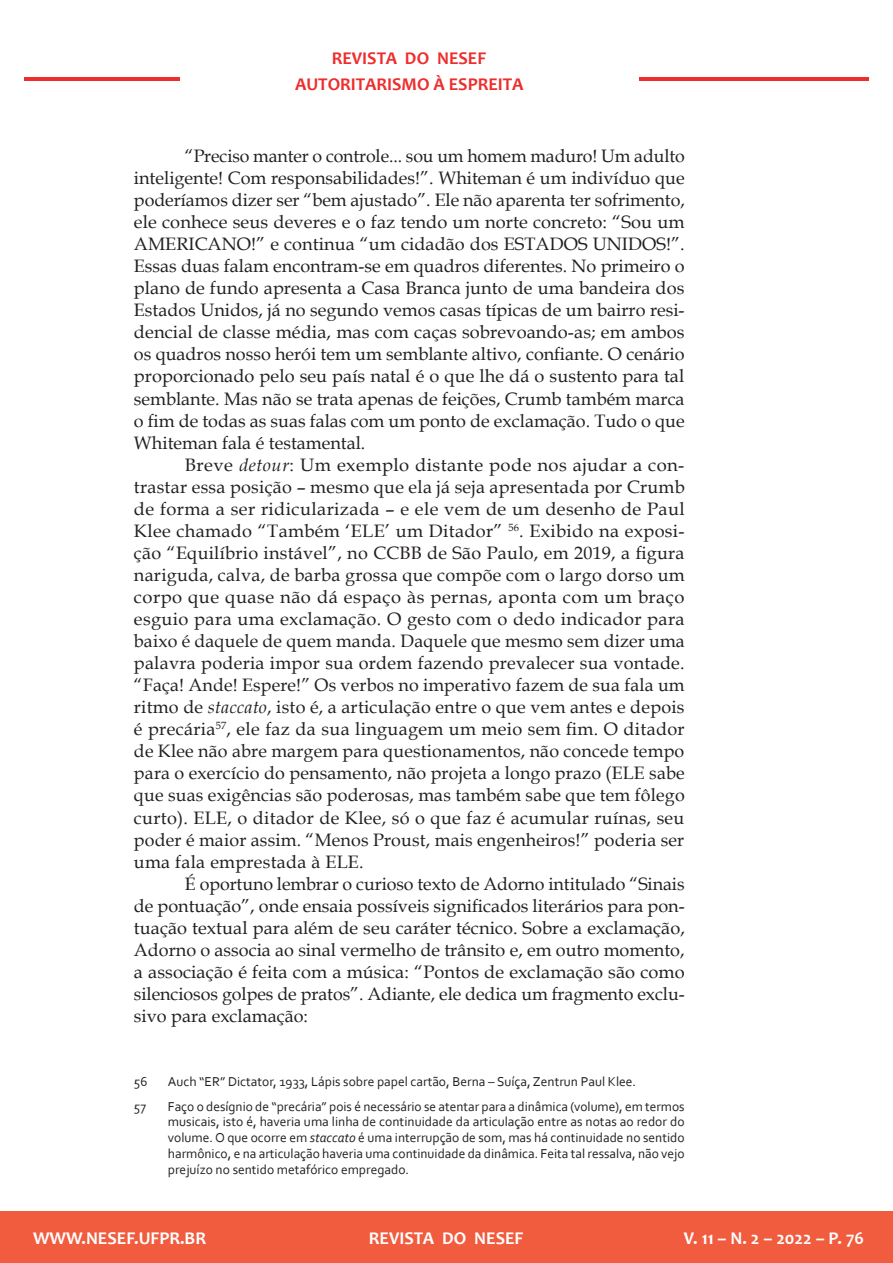
<style>
.page{position:relative;width:893px;height:1263px;background:#fff}
.page>*{position:absolute;margin:0;border:0;box-sizing:border-box;transform-origin:0 0}
.t1{font:18px/22px "Book Antiqua";color:#231f20;text-align:justify}
.t2{font:700 18px "Candara";color:#fff}
.t3{font:700 18px/25.8px "Candara";color:#ee2d2d;text-align:center}
.t4{font:13.5px/15.8px "Corbel";color:#231f20;text-align:justify}
.s1{font-style:italic}
</style>
<div class="page">
<div style="left:0;top:1212px;width:893px;height:51px;background:#f15b3e"></div>
<hr style="left:25px;top:77px;width:155px;height:4px;background:#ee2d2d">
<hr style="left:639px;top:77px;width:229px;height:4px;background:#ee2d2d">
<p class="t3" style="left:295px;top:45px;width:230px">REVISTA DO NESEF<br>AUTORITARISMO À ESPREITA</p>
<p class="t1" style="left:134px;top:144px;width:552px;text-indent:51px">“Preciso manter o controle... sou um homem maduro! Um adulto inteligente! Com responsabilidades!”. Whiteman é um indivíduo que poderíamos dizer ser “bem ajustado”. Ele não aparenta ter sofrimento, ele conhece seus deveres e o faz tendo um norte concreto: “Sou um AMERICANO!” e continua “um cidadão dos ESTADOS UNIDOS!”.<br>Essas duas falam encontram-se em quadros diferentes. No primeiro o plano de fundo apresenta a Casa Branca junto de uma bandeira dos Estados Unidos, já no segundo vemos casas típicas de um bairro resi&shy;dencial de classe média, mas com caças sobrevoando-as; em ambos os quadros nosso herói tem um semblante altivo, confiante. O cenário proporcionado pelo seu país natal é o que lhe dá o sustento para tal semblante. Mas não se trata apenas de feições, Crumb também marca o fim de todas as suas falas com um ponto de exclamação. Tudo o que Whiteman fala é testamental.</p>
<p class="t1" style="left:134px;top:453px;width:552px;text-indent:51px">Breve <span class="s1">detour</span>: Um exemplo distante pode nos ajudar a con&shy;trastar essa posição – mesmo que ela já seja apresentada por Crumb de forma a ser ridicularizada – e ele vem de um desenho de Paul Klee chamado “Também ‘ELE’ um Ditador” <sup>56</sup>. Exibido na exposi&shy;ção “Equilíbrio instável”, no CCBB de São Paulo, em 2019, a figura nariguda, calva, de barba grossa que compõe com o largo dorso um corpo que quase não dá espaço às pernas, aponta com um braço esguio para uma exclamação. O gesto com o dedo indicador para baixo é daquele de quem manda. Daquele que mesmo sem dizer uma palavra poderia impor sua ordem fazendo prevalecer sua vontade. “Faça! Ande! Espere!” Os verbos no imperativo fazem de sua fala um ritmo de <span class="s1">staccato</span>, isto é, a articulação entre o que vem antes e depois é precária<sup>57</sup>, ele faz da sua linguagem um meio sem fim. O ditador de Klee não abre margem para questionamentos, não concede tempo para o exercício do pensamento, não projeta a longo prazo (ELE sabe que suas exigências são poderosas, mas também sabe que tem fôlego curto). ELE, o ditador de Klee, só o que faz é acumular ruínas, seu poder é maior assim. “Menos Proust, mais engenheiros!” poderia ser uma fala emprestada à ELE.</p>
<p class="t1" style="left:134px;top:872px;width:552px;text-indent:51px">É oportuno lembrar o curioso texto de Adorno intitulado “Sinais de pontuação”, onde ensaia possíveis significados literários para pon&shy;tuação textual para além de seu caráter técnico. Sobre a exclamação, Adorno o associa ao sinal vermelho de trânsito e, em outro momento, a associação é feita com a música: “Pontos de exclamação são como silenciosos golpes de pratos”. Adiante, ele dedica um fragmento exclu&shy;sivo para exclamação:</p>
<p class="t4" style="left:134px;top:1074px;width:15px">56</p>
<p class="t4" style="left:168px;top:1074px;width:470px">Auch “ER” Dictator, 1933, Lápis sobre papel cartão, Berna – Suíça, Zentrun Paul Klee.</p>
<p class="t4" style="left:134px;top:1098px;width:14px">57</p>
<p class="t4" style="left:168px;top:1098px;width:518px">Faço o desígnio de “precária” pois é necessário se atentar para a dinâmica (volume), em termos musicais, isto é, haveria uma linha de continuidade da articulação entre as notas ao redor do volume. O que ocorre em <span class="s1">staccato</span> é uma interrupção de som, mas há continuidade no sentido harmônico, e na articulação haveria uma continuidade da dinâmica. Feita tal ressalva, não vejo prejuízo no sentido metafórico empregado.</p>
<p class="t2" style="left:33px;top:1227px;width:175px">WWW.NESEF.UFPR.BR</p>
<p class="t2" style="left:369px;top:1227px;width:156px">REVISTA DO NESEF</p>
<p class="t2" style="left:684px;top:1227px;width:181px">V. 11 – N. 2 – 2022 – P. 76</p>
</div>
